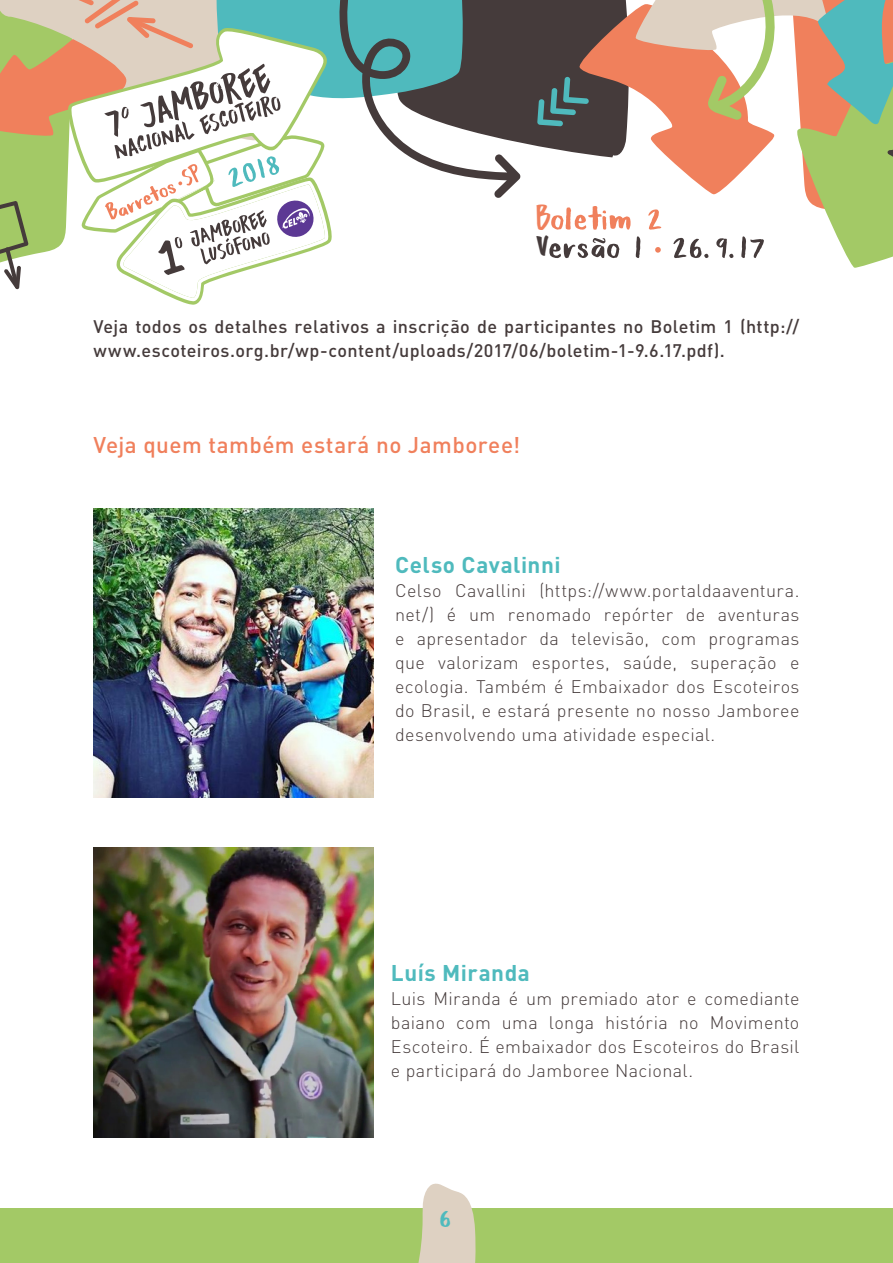
<style>
.page{position:relative;width:893px;height:1263px;background:#fff}
.page>*{position:absolute;margin:0;border:0;box-sizing:border-box;transform-origin:0 0}
.t1{font:57.75px "Baby Fox";color:#453b3b}
.t2{font:57.75px "Baby Fox";color:#f0805c}
.t3{font:48px "Baby Fox";color:#4fbabd}
.t4{font:500 22.5px "DIN Pro";letter-spacing:.02em;color:#f0805c}
.t5{font:700 22.5px "DIN Pro";letter-spacing:.02em;color:#4fbabd}
.t6{font:300 18px/24px "DIN Pro";letter-spacing:.02em;color:#453b3b;text-align:justify}
.t7{font:500 18px/24px "DIN Pro";letter-spacing:.02em;color:#453b3b}
.s1{font-family:"DK Buntaro";font-size:33.6px}
</style>
<div class="page">
<div style="left:0;top:1209px;width:893px;height:54px;background:#a3c966"></div>
<svg style="left:417px;top:1183px;width:59px;height:80px"></svg>
<svg style="left:0;top:0;width:893px;height:305px"></svg>
<img style="left:94px;top:508px;width:280px;height:289px">
<img style="left:94px;top:848px;width:280px;height:289px">
<h1 class="t2" style="left:535px;top:189px;width:131px"><span class="s1">B</span>oletim 2</h1>
<h1 class="t1" style="left:535px;top:218px;width:233px"><span class="s1">V</span>ersao 1 26.9.17</h1>
<p class="t7" style="left:94px;top:313px;width:707px">Veja todos os detalhes relativos a inscrição de participantes no Boletim 1 (http:// www.escoteiros.org.br/wp-content/uploads/2017/06/boletim-1-9.6.17.pdf).</p>
<p class="t4" style="left:94px;top:429px;width:428px">Veja quem também estará no Jamboree!</p>
<p class="t5" style="left:395px;top:549px;width:167px">Celso Cavalinni</p>
<p class="t6" style="left:395px;top:577px;width:406px">Celso Cavallini (https://www.portaldaaventura. net/) é um renomado repórter de aventuras e apresentador da televisão, com programas que valorizam esportes, saúde, superação e ecologia. Também é Embaixador dos Escoteiros do Brasil, e estará presente no nosso Jamboree desenvolvendo uma atividade especial.</p>
<p class="t5" style="left:391px;top:957px;width:141px">Luís Miranda</p>
<p class="t6" style="left:391px;top:985px;width:410px">Luis Miranda é um premiado ator e comediante baiano com uma longa história no Movimento Escoteiro. É embaixador dos Escoteiros do Brasil e participará do Jamboree Nacional.</p>
<h2 class="t3" style="left:440px;top:1193px;width:13px">6</h2>
</div>
